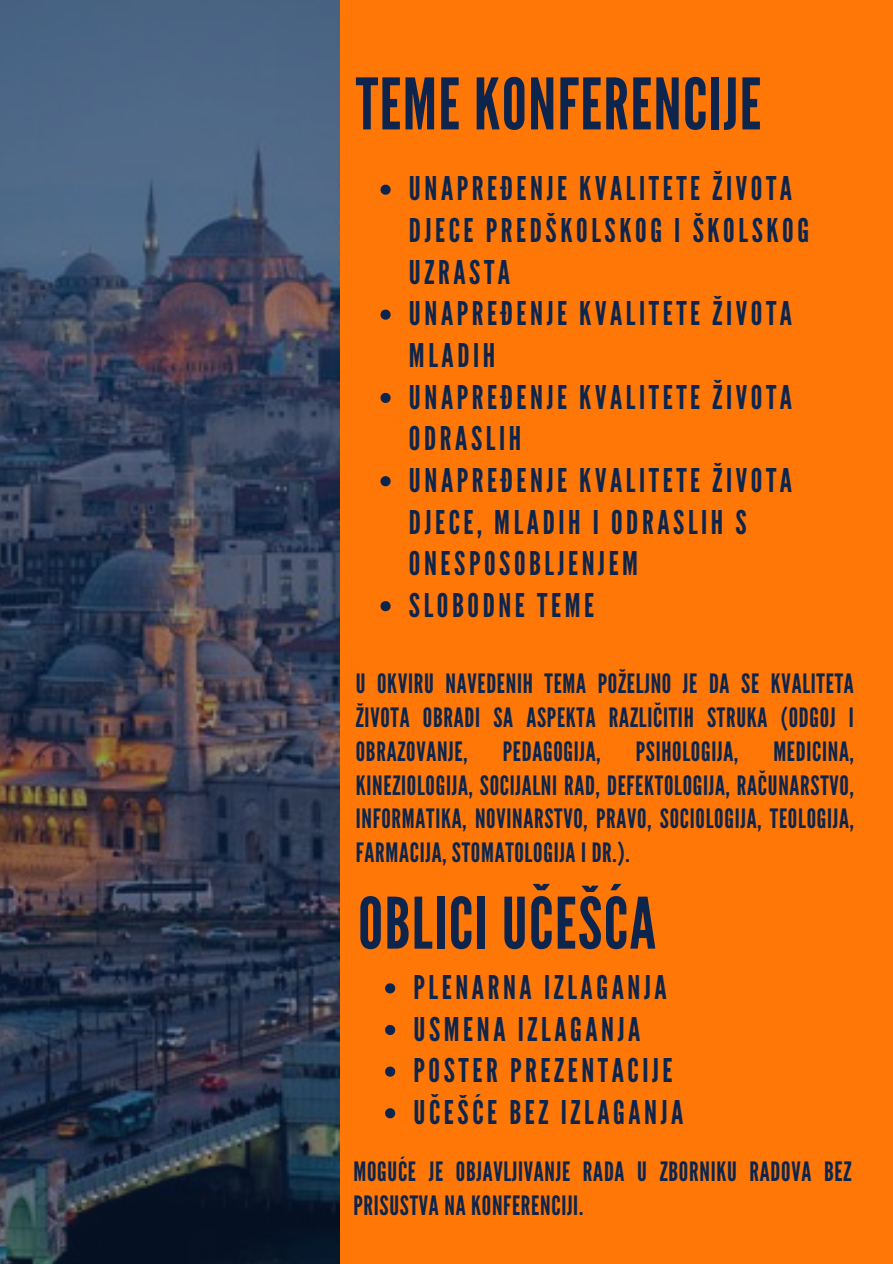
<style>
.page{position:relative;width:893px;height:1264px;background:#fff}
.page>*{position:absolute;margin:0;border:0;box-sizing:border-box;transform-origin:0 0}
.t1{font:70.8px "League Gothic";letter-spacing:.02em;color:#0d254c}
.t2{font:32.7px/41.7px "League Gothic";letter-spacing:.11em;color:#0d254c}
.t3{font:26.55px/33.8px "League Gothic";letter-spacing:.025em;color:#0d254c;text-align:justify}
</style>
<div class="page">
<div style="left:0;top:0;width:892px;height:1263px;background:#ff7707"></div>
<img style="left:0;top:0;width:340px;height:1263px">
<svg style="left:380px;top:185px;width:10px;height:10px"></svg>
<svg style="left:380px;top:309px;width:10px;height:11px"></svg>
<svg style="left:380px;top:393px;width:10px;height:10px"></svg>
<svg style="left:380px;top:476px;width:10px;height:10px"></svg>
<svg style="left:380px;top:601px;width:10px;height:10px"></svg>
<svg style="left:385px;top:983px;width:10px;height:10px"></svg>
<svg style="left:385px;top:1024px;width:10px;height:11px"></svg>
<svg style="left:385px;top:1066px;width:10px;height:10px"></svg>
<svg style="left:385px;top:1108px;width:10px;height:10px"></svg>
<p class="t1" style="left:356px;top:63px;width:407px">TEME KONFERENCIJE</p>
<h1 class="t2" style="left:409px;top:168px;width:401px">UNAPREĐENJE KVALITETE ŽIVOTA<br>DJECE PREDŠKOLSKOG I ŠKOLSKOG<br>UZRASTA</h1>
<h2 class="t2" style="left:409px;top:293px;width:384px">UNAPREĐENJE KVALITETE ŽIVOTA<br>MLADIH</h2>
<h2 class="t2" style="left:409px;top:377px;width:384px">UNAPREĐENJE KVALITETE ŽIVOTA<br>ODRASLIH</h2>
<h2 class="t2" style="left:409px;top:460px;width:384px">UNAPREĐENJE KVALITETE ŽIVOTA<br>DJECE, MLADIH I ODRASLIH S<br>ONESPOSOBLJENJEM</h2>
<h2 class="t2" style="left:409px;top:585px;width:187px">SLOBODNE TEME</h2>
<h2 class="t3" style="left:356px;top:667px;width:499px">U OKVIRU NAVEDENIH TEMA POŽELJNO JE DA SE KVALITETA ŽIVOTA OBRADI SA ASPEKTA RAZLIČITIH STRUKA (ODGOJ I OBRAZOVANJE,</h2>
<h2 class="t3" style="left:502px;top:735px;width:99px">PEDAGOGIJA,</h2>
<h2 class="t3" style="left:635px;top:735px;width:104px">PSIHOLOGIJA,</h2>
<h2 class="t3" style="left:356px;top:735px;width:499px;text-indent:417px">MEDICINA, KINEZIOLOGIJA, SOCIJALNI RAD, DEFEKTOLOGIJA, RAČUNARSTVO, INFORMATIKA, NOVINARSTVO, PRAVO, SOCIOLOGIJA, TEOLOGIJA, FARMACIJA, STOMATOLOGIJA I DR.).</h2>
<p class="t1" style="left:358px;top:882px;width:299px">OBLICI UČEŠĆA</p>
<h1 class="t2" style="left:413px;top:967px;width:254px">PLENARNA IZLAGANJA</h1>
<h2 class="t2" style="left:413px;top:1008px;width:228px">USMENA IZLAGANJA</h2>
<h2 class="t2" style="left:413px;top:1050px;width:260px">POSTER PREZENTACIJE</h2>
<h2 class="t2" style="left:413px;top:1092px;width:271px">UČEŠĆE BEZ IZLAGANJA</h2>
<h2 class="t3" style="left:353px;top:1155px;width:499px">MOGUĆE JE OBJAVLJIVANJE RADA U ZBORNIKU RADOVA BEZ<br>PRISUSTVA NA KONFERENCIJI.</h2>
</div>
